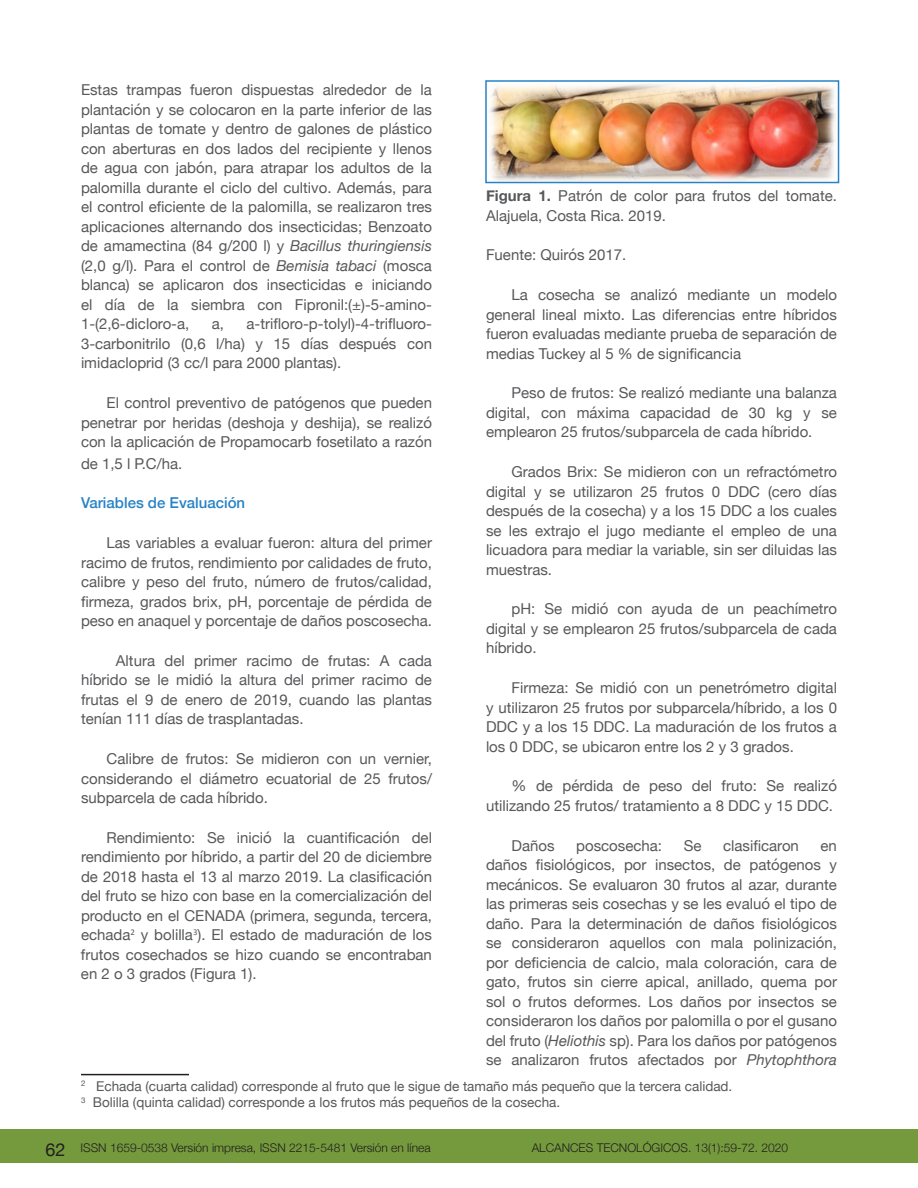
<style>
.page{position:relative;width:918px;height:1188px;background:#fff}
.page>*{position:absolute;margin:0;border:0;box-sizing:border-box;transform-origin:0 0}
.t1{font:15px/19.5px "Helvetica Neue";color:#57585a;text-align:justify}
.t2{font:500 15px "Helvetica Neue";color:#2783c5}
.t3{font:13.5px/16.2px "Helvetica Neue";color:#57585a}
.t4{font:300 12px "Helvetica Neue";color:#211c1c}
.t5{font:300 12px "Helvetica Neue";color:#231f20}
.s1{font-style:italic}
.s2{font-weight:700}
.s3{font-weight:400;font-size:18px;color:#231f20}
.s4{color:#231f20}
</style>
<div class="page">
<div style="left:0;top:1130px;width:918px;height:33px;background:#749a3d"></div>
<hr style="left:81px;top:1074px;width:108px;height:1px;background:#231f20">
<img style="left:490px;top:84px;width:346px;height:96px">
<div style="left:485px;top:80px;width:354px;height:103px;border:2px solid #2783c5"></div>
<p class="t1" style="left:81px;top:81px;width:353px">Estas trampas fueron dispuestas alrededor de la plantación y se colocaron en la parte inferior de las plantas de tomate y dentro de galones de plástico con aberturas en dos lados del recipiente y llenos de agua con jabón, para atrapar los adultos de la palomilla durante el ciclo del cultivo. Además, para el control eficiente de la palomilla, se realizaron tres aplicaciones alternando dos insecticidas; Benzoato de amamectina (84 g/200 l) y <span class="s1">Bacillus thuringiensis </span>(2,0 g/l). Para el control de <span class="s1">Bemisia tabaci</span> (mosca blanca) se aplicaron dos insecticidas e iniciando el día de la siembra con Fipronil:(±)-5-amino-1-(2,6-dicloro-a,</p>
<p class="t1" style="left:81px;top:315px;width:353px;text-indent:165px">a-trifloro-p-tolyl)-4-trifluoro-3-carbonitrilo (0,6 l/ha) y 15 días después con imidacloprid (3 cc/l para 2000 plantas).</p>
<p class="t1" style="left:81px;top:394px;width:353px;text-indent:26px">El control preventivo de patógenos que pueden penetrar por heridas (deshoja y deshija), se realizó con la aplicación de Propamocarb fosetilato a razón</p>
<p class="t1" style="left:81px;top:454px;width:103px">de 1,5 l P.C/ha.</p>
<p class="t2" style="left:81px;top:491px;width:166px">Variables de Evaluación</p>
<p class="t1" style="left:81px;top:534px;width:353px;text-indent:26px">Las variables a evaluar fueron: altura del primer racimo de frutos, rendimiento por calidades de fruto, calibre y peso del fruto, número de frutos/calidad, firmeza, grados brix, pH, porcentaje de pérdida de peso en anaquel y porcentaje de daños poscosecha.</p>
<p class="t1" style="left:81px;top:652px;width:353px;text-indent:35px">Altura del primer racimo de frutas: A cada híbrido se le midió la altura del primer racimo de frutas el 9 de enero de 2019, cuando las plantas tenían 111 días de trasplantadas.</p>
<p class="t1" style="left:81px;top:750px;width:353px;text-indent:26px">Calibre de frutos: Se midieron con un vernier, considerando el diámetro ecuatorial de 25 frutos/ subparcela de cada híbrido.</p>
<p class="t1" style="left:81px;top:829px;width:353px;text-indent:26px">Rendimiento: Se inició la cuantificación del rendimiento por híbrido, a partir del 20 de diciembre de 2018 hasta el 13 al marzo 2019. La clasificación del fruto se hizo con base en la comercialización del producto en el CENADA (primera, segunda, tercera, echada<sup>2</sup> y bolilla<sup>3</sup>). El estado de maduración de los frutos cosechados se hizo cuando se encontraban en 2 o 3 grados (Figura 1).</p>
<p class="t1" style="left:212px;top:315px;width:14px">a,</p>
<p class="t1" style="left:486px;top:187px;width:352px"><span class="s2">Figura 1.</span> Patrón de color para frutos del tomate.<br>Alajuela, Costa Rica. 2019.</p>
<p class="t1" style="left:486px;top:246px;width:142px">Fuente: Quirós 2017.</p>
<p class="t1" style="left:486px;top:286px;width:353px;text-indent:26px">La cosecha se analizó mediante un modelo general lineal mixto. Las diferencias entre híbridos fueron evaluadas mediante prueba de separación de medias Tuckey al 5 % de significancia</p>
<p class="t1" style="left:486px;top:384px;width:353px;text-indent:26px">Peso de frutos: Se realizó mediante una balanza digital, con máxima capacidad de 30 kg y se emplearon 25 frutos/subparcela de cada híbrido.</p>
<p class="t1" style="left:486px;top:463px;width:353px;text-indent:26px">Grados Brix: Se midieron con un refractómetro digital y se utilizaron 25 frutos 0 DDC (cero días después de la cosecha) y a los 15 DDC a los cuales se les extrajo el jugo mediante el empleo de una licuadora para mediar la variable, sin ser diluidas las muestras.</p>
<p class="t1" style="left:486px;top:600px;width:353px;text-indent:26px">pH: Se midió con ayuda de un peachímetro digital y se emplearon 25 frutos/subparcela de cada híbrido.</p>
<p class="t1" style="left:486px;top:679px;width:353px;text-indent:26px">Firmeza: Se midió con un penetrómetro digital y utilizaron 25 frutos por subparcela/híbrido, a los 0<br>DDC y a los 15 DDC. La maduración de los frutos a los 0 DDC, se ubicaron entre los 2 y 3 grados.</p>
<p class="t1" style="left:486px;top:777px;width:353px;text-align:right">% de pérdida de peso del fruto: Se realizó utilizando 25 frutos/ tratamiento a 8 DDC y 15 DDC.</p>
<p class="t1" style="left:512px;top:836px;width:45px">Daños</p>
<p class="t1" style="left:576px;top:836px;width:87px">poscosecha:</p>
<p class="t1" style="left:684px;top:836px;width:19px">Se</p>
<p class="t1" style="left:723px;top:836px;width:77px">clasificaron</p>
<p class="t1" style="left:486px;top:836px;width:353px;text-indent:335px">en daños fisiológicos, por insectos, de patógenos y mecánicos. Se evaluaron 30 frutos al azar, durante las primeras seis cosechas y se les evaluó el tipo de daño. Para la determinación de daños fisiológicos se consideraron aquellos con mala polinización, por deficiencia de calcio, mala coloración, cara de gato, frutos sin cierre apical, anillado, quema por sol o frutos deformes. Los daños por insectos se consideraron los daños por palomilla o por el gusano del fruto (<span class="s1">Heliothis</span> sp). Para los daños por patógenos se analizaron frutos afectados por <span class="s1">Phytophthora</span></p>
<p class="t3" style="left:81px;top:1079px;width:653px"><sup>2</sup> Echada (cuarta calidad) corresponde al fruto que le sigue de tamaño más pequeño que la tercera calidad.<br><sup>3</sup> Bolilla (quinta calidad) corresponde a los frutos más pequeños de la cosecha.</p>
<p class="t4" style="left:46px;top:1138px;width:387px"><span class="s3">62</span> <span class="s4">ISSN 1659-0538</span> Versión impresa, <span class="s4">ISSN 2215-5481</span> Versión en línea</p>
<p class="t5" style="left:532px;top:1138px;width:258px">ALCANCES TECNOLÓGICOS. 13(1):59-72. 2020</p>
</div>
